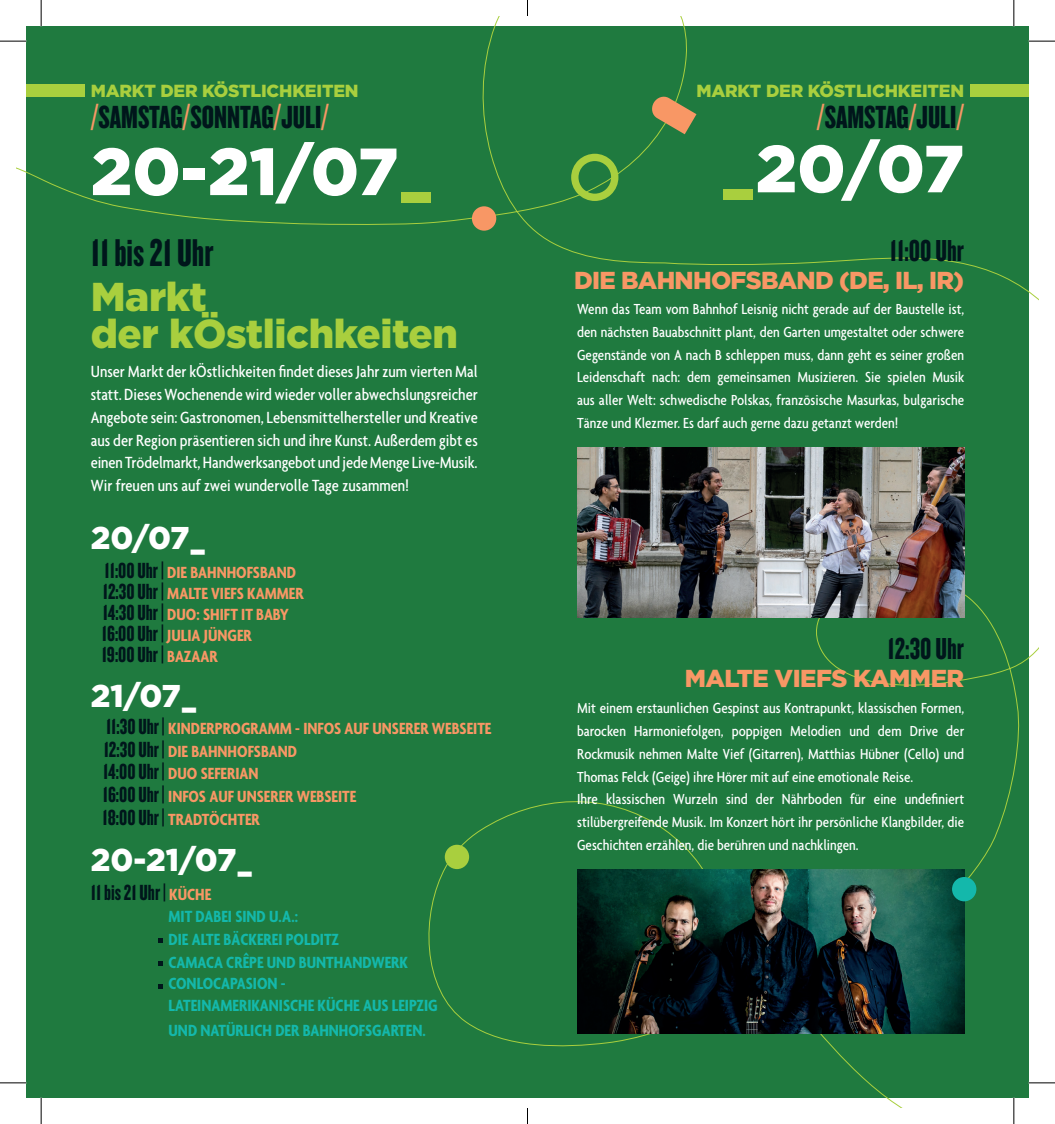
<style>
.page{position:relative;width:1055px;height:1124px;background:#fff}
.page>*{position:absolute;margin:0;border:0;box-sizing:border-box;transform-origin:0 0}
.t1{font:900 66.5px "Gotham";color:#fff}
.t2{font:900 40.25px/36.8px "Gotham";letter-spacing:-.01em;color:#a9cf3e}
.t3{font:40.25px "Knockout HTF68 Full Featherwt";color:#00161b}
.t4{font:33.25px "Knockout HTF68 Full Featherwt";color:#00161b}
.t5{font:900 31.5px "Gotham";color:#fff}
.t6{font:31.5px "Knockout HTF68 Full Featherwt";color:#00161b}
.t7{font:900 24.5px "Gotham";letter-spacing:-.03em;color:#f89765}
.t8{font:22.75px "Knockout HTF68 Full Featherwt";color:#00161b}
.t9{font:500 condensed 17.5px/22.8px "Agenda";color:#fff;text-align:justify}
.t10{font:700 condensed 17.5px/22.8px "Agenda";color:#f89765}
.t11{font:700 condensed 17.5px/22.8px "Agenda";color:#14b8ab}
.t12{font:900 17.5px "Gotham";letter-spacing:-.01em;color:#a9cf3e}
.t13{font:500 condensed 15.75px/22.8px "Agenda";color:#fff;text-align:justify}
.s1{color:#f89765}
.s2{color:#a9cf3e}
.s3{font-family:"Knockout HTF68 Full Featherwt";font-weight:400;font-stretch:normal;font-size:22.75px;color:#00161b}
.s4{font-family:"Agenda";font-weight:700;font-stretch:condensed;font-size:17.5px;color:#f89765}
</style>
<div class="page">
<div style="left:16px;top:16px;width:1022px;height:1092px;background:#1f7a3f"></div>
<div style="left:472px;top:206px;width:24px;height:25px;background:#f89765;border-radius:50%"></div>
<div style="left:445px;top:845px;width:24px;height:24px;background:#a9cf3e;border-radius:50%"></div>
<img style="left:577px;top:448px;width:387px;height:170px">
<img style="left:577px;top:870px;width:387px;height:163px">
<div style="left:969px;top:85px;width:59px;height:12px;background:#a9cf3e"></div>
<svg style="left:650px;top:95px;width:46px;height:39px;background:#928a52"></svg>
<svg style="left:571px;top:154px;width:47px;height:47px;background:#5a9e3e"></svg>
<div style="left:952px;top:877px;width:24px;height:24px;background:#14b8ab;border-radius:50%"></div>
<hr style="left:0;top:40px;width:26px;height:2px;background:#fff">
<hr style="left:1028px;top:40px;width:27px;height:2px;background:#fff">
<hr style="left:0;top:1082px;width:26px;height:2px;background:#fff">
<hr style="left:1028px;top:1082px;width:27px;height:2px;background:#fff">
<hr style="left:40px;top:0;width:2px;height:26px;background:#fff">
<hr style="left:40px;top:1098px;width:2px;height:26px;background:#fff">
<hr style="left:1012px;top:0;width:3px;height:26px;background:#fff">
<hr style="left:1012px;top:1098px;width:3px;height:26px;background:#fff">
<svg style="left:0;top:41px;width:26px;height:1px"></svg>
<svg style="left:1028px;top:41px;width:27px;height:1px"></svg>
<svg style="left:0;top:1083px;width:26px;height:1px"></svg>
<svg style="left:1028px;top:1083px;width:27px;height:1px"></svg>
<svg style="left:41px;top:0;width:1px;height:26px"></svg>
<svg style="left:41px;top:1098px;width:1px;height:26px"></svg>
<svg style="left:1013px;top:0;width:1px;height:26px"></svg>
<svg style="left:1013px;top:1098px;width:1px;height:26px"></svg>
<svg style="left:527px;top:0;width:1px;height:16px"></svg>
<svg style="left:527px;top:1108px;width:1px;height:16px"></svg>
<p class="t12" style="left:91px;top:79px;width:269px">MARKT DER KÖSTLICHKEITEN</p>
<h3 class="t4" style="left:91px;top:100px;width:240px"><span class="s1">/</span>SAMSTAG<span class="s1">/</span>SONNTAG<span class="s1">/</span>JULI<span class="s1">/</span></h3>
<h1 class="t1" style="left:91px;top:126px;width:344px">20-21/07<span class="s2">–</span></h1>
<h2 class="t3" style="left:91px;top:233px;width:125px">11 bis 21 Uhr</h2>
<h2 class="t2" style="left:91px;top:278px;width:369px">Markt<br>der kÖstlichkeiten</h2>
<p class="t9" style="left:91px;top:360px;width:388px">Unser Markt der kÖstlichkeiten findet dieses Jahr zum vierten Mal statt. Dieses Wochenende wird wieder voller abwechslungsreicher Angebote sein: Gastronomen, Lebensmittelhersteller und Kreative aus der Region präsentieren sich und ihre Kunst. Außerdem gibt es einen Trödelmarkt, Handwerksangebot und jede Menge Live-Musik.<br>Wir freuen uns auf zwei wundervolle Tage zusammen!</p>
<h3 class="t5" style="left:91px;top:516px;width:117px">20/07–</h3>
<p class="t10" style="left:102px;top:563px;width:203px;line-height:21px"><span class="s3">11:00 Uhr |</span> DIE BAHNHOFSBAND<br><span class="s3">12:30 Uhr |</span> MALTE VIEFS KAMMER<br><span class="s3">14:30 Uhr |</span> DUO: SHIFT IT BABY<br><span class="s3">16:00 Uhr |</span> JULIA JÜNGER</p>
<h3 class="t8" style="left:102px;top:643px;width:117px">19:00 Uhr | <span class="s4">BAZAAR</span></h3>
<h3 class="t5" style="left:91px;top:674px;width:108px">21/07–</h3>
<p class="t10" style="left:103px;top:718px;width:390px"><span class="s3">11:30 Uhr |</span> KINDERPROGRAMM - INFOS AUF UNSERER WEBSEITE <span class="s3">12:30 Uhr |</span> DIE BAHNHOFSBAND<br><span class="s3">14:00 Uhr |</span> DUO SEFERIAN<br><span class="s3">16:00 Uhr |</span> INFOS AUF UNSERER WEBSEITE<br><span class="s3">18:00 Uhr |</span> TRADTÖCHTER</p>
<h3 class="t5" style="left:91px;top:839px;width:164px">20-21/07–</h3>
<h3 class="t8" style="left:91px;top:881px;width:122px">11 bis 21 Uhr | <span class="s4">KÜCHE</span></h3>
<p class="t11" style="left:168px;top:906px;width:241px">MIT DABEI SIND U.A.:<br>DIE ALTE BÄCKEREI POLDITZ<br>CAMACA CRÊPE UND BUNTHANDWERK</p>
<p class="t11" style="left:168px;top:973px;width:271px">CONLOCAPASION -<br>LATEINAMERIKANISCHE KÜCHE AUS LEIPZIG</p>
<p class="t11" style="left:168px;top:1020px;width:259px">UND NATÜRLICH DER BAHNHOFSGARTEN.</p>
<p class="t12" style="left:696px;top:79px;width:269px">MARKT DER KÖSTLICHKEITEN</p>
<h3 class="t4" style="left:817px;top:100px;width:149px"><span class="s1">/</span>SAMSTAG<span class="s1">/</span>JULI<span class="s1">/</span></h3>
<h1 class="t1" style="left:720px;top:123px;width:245px"><span class="s2">–</span>20/07</h1>
<h3 class="t6" style="left:890px;top:234px;width:76px">11:00 Uhr</h3>
<h3 class="t7" style="left:574px;top:264px;width:391px">DIE BAHNHOFSBAND (DE, IL, IR)</h3>
<p class="t13" style="left:577px;top:297px;width:388px">Wenn das Team vom Bahnhof Leisnig nicht gerade auf der Baustelle ist, den nächsten Bauabschnitt plant, den Garten umgestaltet oder schwere Gegenstände von A nach B schleppen muss, dann geht es seiner großen Leidenschaft nach: dem gemeinsamen Musizieren. Sie spielen Musik aus aller Welt: schwedische Polskas, französische Masurkas, bulgarische Tänze und Klezmer. Es darf auch gerne dazu getanzt werden!</p>
<h3 class="t6" style="left:887px;top:632px;width:78px">12:30 Uhr</h3>
<h3 class="t7" style="left:684px;top:661px;width:281px">MALTE VIEFS KAMMER</h3>
<p class="t13" style="left:577px;top:697px;width:388px;text-align:left">Mit einem erstaunlichen Gespinst aus Kontrapunkt, klassischen Formen, barocken Harmoniefolgen, poppigen Melodien und dem Drive der Rockmusik nehmen Malte Vief (Gitarren), Matthias Hübner (Cello) und Thomas Felck (Geige) ihre Hörer mit auf eine emotionale Reise.<br>Ihre klassischen Wurzeln sind der Nährboden für eine undefiniert stilübergreifende Musik. Im Konzert hört ihr persönliche Klangbilder, die Geschichten erzählen, die berühren und nachklingen.</p>
</div>
